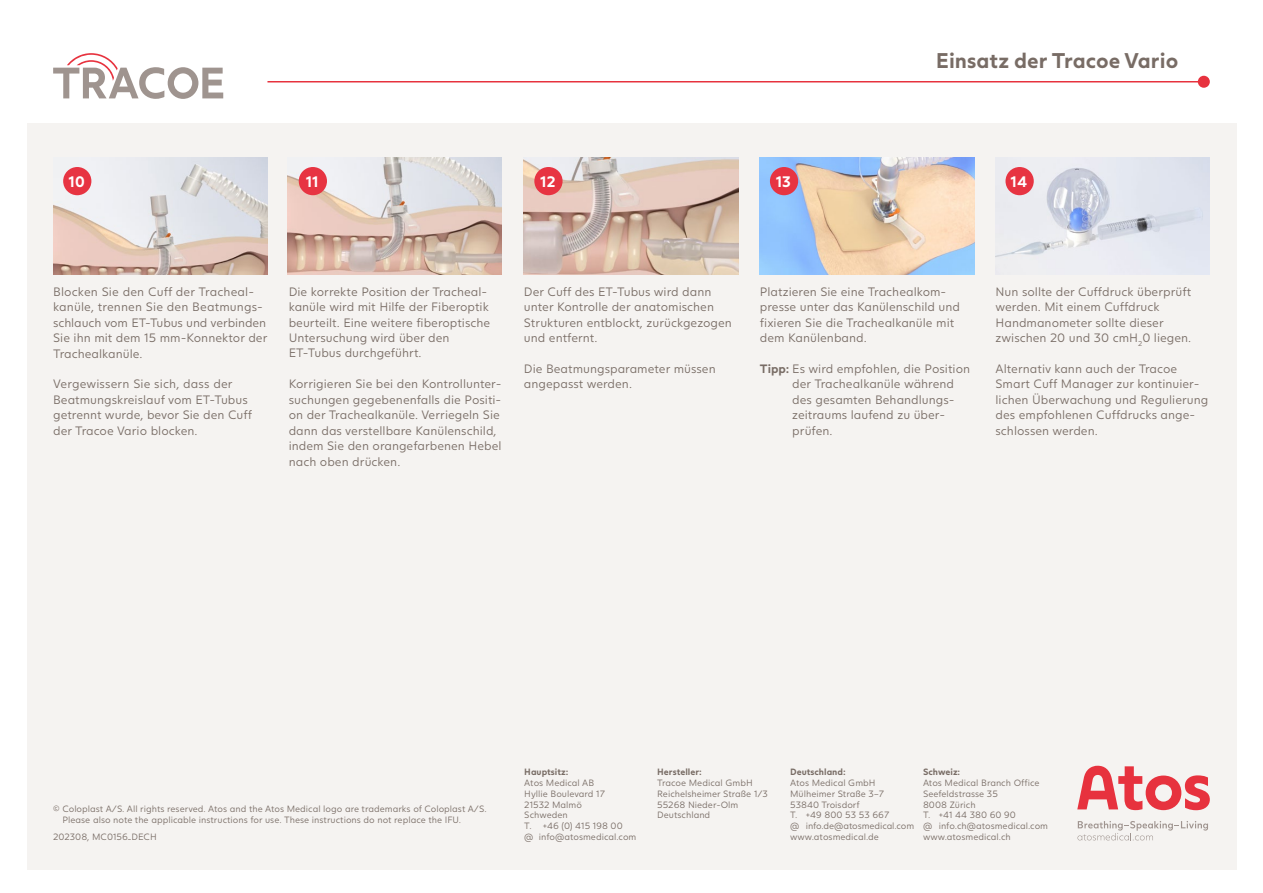
<style>
.page{position:relative;width:1263px;height:893px;background:#fff}
.page>*{position:absolute;margin:0;border:0;box-sizing:border-box;transform-origin:0 0}
.t1{font:700 21px "Juli Sans";color:#786c65}
.t2{font:700 15px "Juli Sans";color:#fff}
.t3{font:300 12px/15.5px "Juli Sans";color:#786c65}
.t4{font:300 9px/10.8px "Juli Sans";color:#786c65}
.t5{font:700 9px "Juli Sans";color:#786c65}
.s1{font-weight:700}
</style>
<div class="page">
<div style="left:27px;top:123px;width:1209px;height:747px;background:#f5f3f1"></div>
<svg style="left:53px;top:53px;width:170px;height:46px"></svg>
<img style="left:760px;top:157px;width:214px;height:117px">
<img style="left:995px;top:157px;width:215px;height:117px">
<img style="left:524px;top:157px;width:214px;height:117px">
<img style="left:287px;top:157px;width:215px;height:117px">
<img style="left:53px;top:157px;width:214px;height:117px">
<hr style="left:267px;top:81px;width:937px;height:1px;background:#e7323e">
<div style="left:1198px;top:76px;width:12px;height:12px;background:#e7323e;border-radius:50%"></div>
<svg style="left:1077px;top:821px;width:131px;height:19px"></svg>
<svg style="left:1077px;top:766px;width:133px;height:44px"></svg>
<div style="left:534px;top:167px;width:29px;height:28px;background:#e73442;border-radius:50%"></div>
<div style="left:770px;top:167px;width:28px;height:28px;background:#e73442;border-radius:50%"></div>
<div style="left:1005px;top:167px;width:29px;height:28px;background:#e73442;border-radius:50%"></div>
<div style="left:63px;top:167px;width:28px;height:28px;background:#e73442;border-radius:50%"></div>
<div style="left:299px;top:167px;width:28px;height:28px;background:#e73442;border-radius:50%"></div>
<h1 class="t1" style="left:936px;top:48px;width:244px">Einsatz der Tracoe Vario</h1>
<p class="t2" style="left:69px;top:172px;width:18px">10</p>
<p class="t2" style="left:306px;top:172px;width:15px">11</p>
<p class="t2" style="left:540px;top:172px;width:17px">12</p>
<p class="t2" style="left:776px;top:172px;width:17px">13</p>
<p class="t2" style="left:1011px;top:172px;width:18px">14</p>
<p class="t3" style="left:53px;top:284px;width:216px">Blocken Sie den Cuff der Tracheal&shy;kanüle, trennen Sie den Beatmungs&shy;schlauch vom ET-Tubus und verbinden<br>Sie ihn mit dem 15 mm-Konnektor der<br>Trachealkanüle.</p>
<p class="t3" style="left:53px;top:376px;width:200px">Vergewissern Sie sich, dass der<br>Beatmungskreislauf vom ET-Tubus getrennt wurde, bevor Sie den Cuff der Tracoe Vario blocken.</p>
<p class="t3" style="left:289px;top:284px;width:203px">Die korrekte Position der Tracheal&shy;kanüle wird mit Hilfe der Fiberoptik beurteilt. Eine weitere fiberoptische Untersuchung wird über den ET-Tubus durchgeführt.</p>
<p class="t3" style="left:289px;top:376px;width:214px">Korrigieren Sie bei den Kontrollunter&shy;suchungen gegebenenfalls die Positi&shy;on der Trachealkanüle. Verriegeln Sie dann das verstellbare Kanülenschild, indem Sie den orangefarbenen Hebel nach oben drücken.</p>
<p class="t3" style="left:524px;top:284px;width:210px">Der Cuff des ET-Tubus wird dann unter Kontrolle der anatomischen<br>Strukturen entblockt, zurückgezogen und entfernt.</p>
<p class="t3" style="left:524px;top:361px;width:193px">Die Beatmungsparameter müssen angepasst werden.</p>
<p class="t3" style="left:760px;top:284px;width:202px">Platzieren Sie eine Trachealkom&shy;presse unter das Kanülenschild und fixieren Sie die Trachealkanüle mit dem Kanülenband.</p>
<p class="t3" style="left:792px;top:361px;width:179px;text-indent:-32px"><span class="s1">Tipp:</span> Es wird empfohlen, die Position der Trachealkanüle während des gesamten Behandlungs&shy;zeitraums laufend zu über&shy;prüfen.</p>
<p class="t3" style="left:995px;top:284px;width:197px">Nun sollte der Cuffdruck überprüft werden. Mit einem Cuffdruck<br>Handmanometer sollte dieser zwischen 20 und 30 cmH<sub>2</sub>0 liegen.</p>
<p class="t3" style="left:995px;top:361px;width:214px">Alternativ kann auch der Tracoe<br>Smart Cuff Manager zur kontinuier&shy;lichen Überwachung und Regulierung des empfohlenen Cuffdrucks ange&shy;schlossen werden.</p>
<p class="t4" style="left:62px;top:803px;width:426px;text-indent:-9px">© Coloplast A/S. All rights reserved. Atos and the Atos Medical logo are trademarks of Coloplast A/S.<br>Please also note the applicable instructions for use. These instructions do not replace the IFU.</p>
<p class="t4" style="left:53px;top:831px;width:105px">202308, MC0156_DECH</p>
<p class="t5" style="left:524px;top:766px;width:46px">Hauptsitz:</p>
<p class="t4" style="left:524px;top:777px;width:114px">Atos Medical AB<br>Hyllie Boulevard 17<br>21532 Malmö<br>Schweden<br>T. +46 (0) 415 198 00<br>@ info@atosmedical.com</p>
<p class="t5" style="left:657px;top:766px;width:46px">Hersteller:</p>
<p class="t4" style="left:657px;top:777px;width:112px">Tracoe Medical GmbH<br>Reichelsheimer Straße 1/3<br>55268 Nieder-Olm<br>Deutschland</p>
<p class="t5" style="left:790px;top:766px;width:57px">Deutschland:</p>
<p class="t4" style="left:790px;top:777px;width:126px">Atos Medical GmbH<br>Mülheimer Straße 3–7<br>53840 Troisdorf<br>T. +49 800 53 53 667<br>@ info.de@atosmedical.com www.atosmedical.de</p>
<p class="t5" style="left:923px;top:766px;width:39px">Schweiz:</p>
<p class="t4" style="left:923px;top:777px;width:127px">Atos Medical Branch Office<br>Seefeldstrasse 35<br>8008 Zürich<br>T. +41 44 380 60 90<br>@ info.ch@atosmedical.com www.atosmedical.ch</p>
</div>
